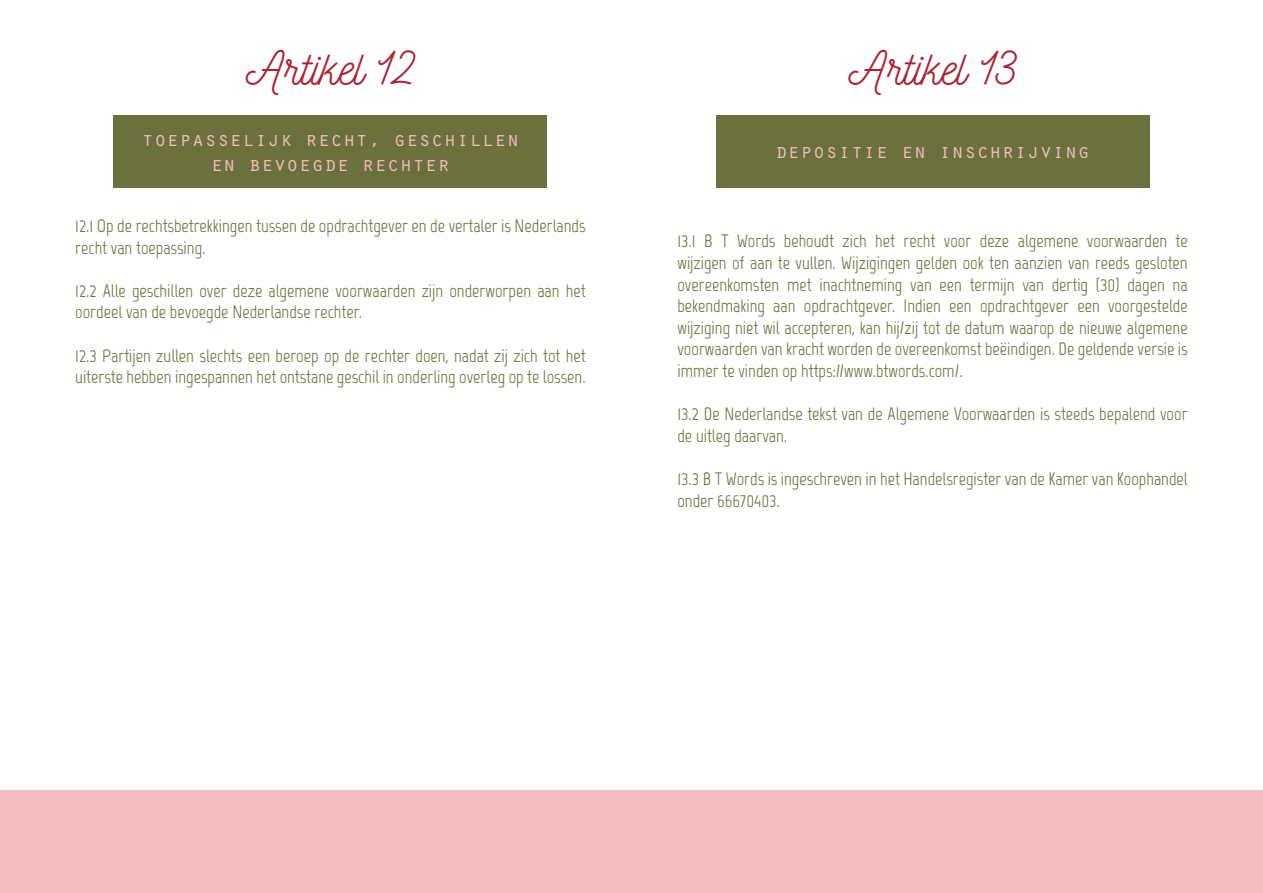
<style>
.page{position:relative;width:1263px;height:893px;background:#fff}
.page>*{position:absolute;margin:0;border:0;box-sizing:border-box;transform-origin:0 0}
.t1{font:47.7px "Nickainley";color:#ac2332}
.t2{font:21px "Orator Std";color:#f4bbbd}
.t3{font:18px/21.6px "Marvel";color:#6b713c}
</style>
<div class="page">
<div style="left:114px;top:115px;width:433px;height:72px;background:#6b713c"></div>
<div style="left:716px;top:115px;width:433px;height:72px;background:#6b713c"></div>
<div style="left:0;top:791px;width:1263px;height:102px;background:#f4bcbf"></div>
<p class="t1" style="left:246px;top:37px;width:172px">Artikel 12</p>
<p class="t2" style="left:141px;top:124px;width:380px">toepasselijk recht, geschillen</p>
<p class="t2" style="left:211px;top:149px;width:241px">en bevoegde rechter</p>
<p class="t3" style="left:75px;top:215px;width:512px">12.1 Op de rechtsbetrekkingen tussen de opdrachtgever en de vertaler is Nederlands recht van toepassing.</p>
<p class="t3" style="left:75px;top:280px;width:512px">12.2 Alle geschillen over deze algemene voorwaarden zijn onderworpen aan het oordeel van de bevoegde Nederlandse rechter.</p>
<p class="t3" style="left:75px;top:345px;width:512px">12.3 Partijen zullen slechts een beroep op de rechter doen, nadat zij zich tot het uiterste hebben ingespannen het ontstane geschil in onderling overleg op te lossen.</p>
<p class="t1" style="left:848px;top:37px;width:172px">Artikel 13</p>
<p class="t2" style="left:775px;top:136px;width:316px">depositie en inschrijving</p>
<p class="t3" style="left:677px;top:230px;width:512px;text-align:justify">13.1 B T Words behoudt zich het recht voor deze algemene voorwaarden te wijzigen of aan te vullen. Wijzigingen gelden ook ten aanzien van reeds gesloten overeenkomsten met inachtneming van een termijn van dertig (30) dagen na bekendmaking aan opdrachtgever. Indien een opdrachtgever een voorgestelde wijziging niet wil accepteren, kan hij/zij tot de datum waarop de nieuwe algemene voorwaarden van kracht worden de overeenkomst beëindigen. De geldende versie is immer te vinden op https://www.btwords.com/.</p>
<p class="t3" style="left:677px;top:403px;width:512px">13.2 De Nederlandse tekst van de Algemene Voorwaarden is steeds bepalend voor de uitleg daarvan.</p>
<p class="t3" style="left:677px;top:468px;width:512px">13.3 B T Words is ingeschreven in het Handelsregister van de Kamer van Koophandel onder 66670403.</p>
</div>
